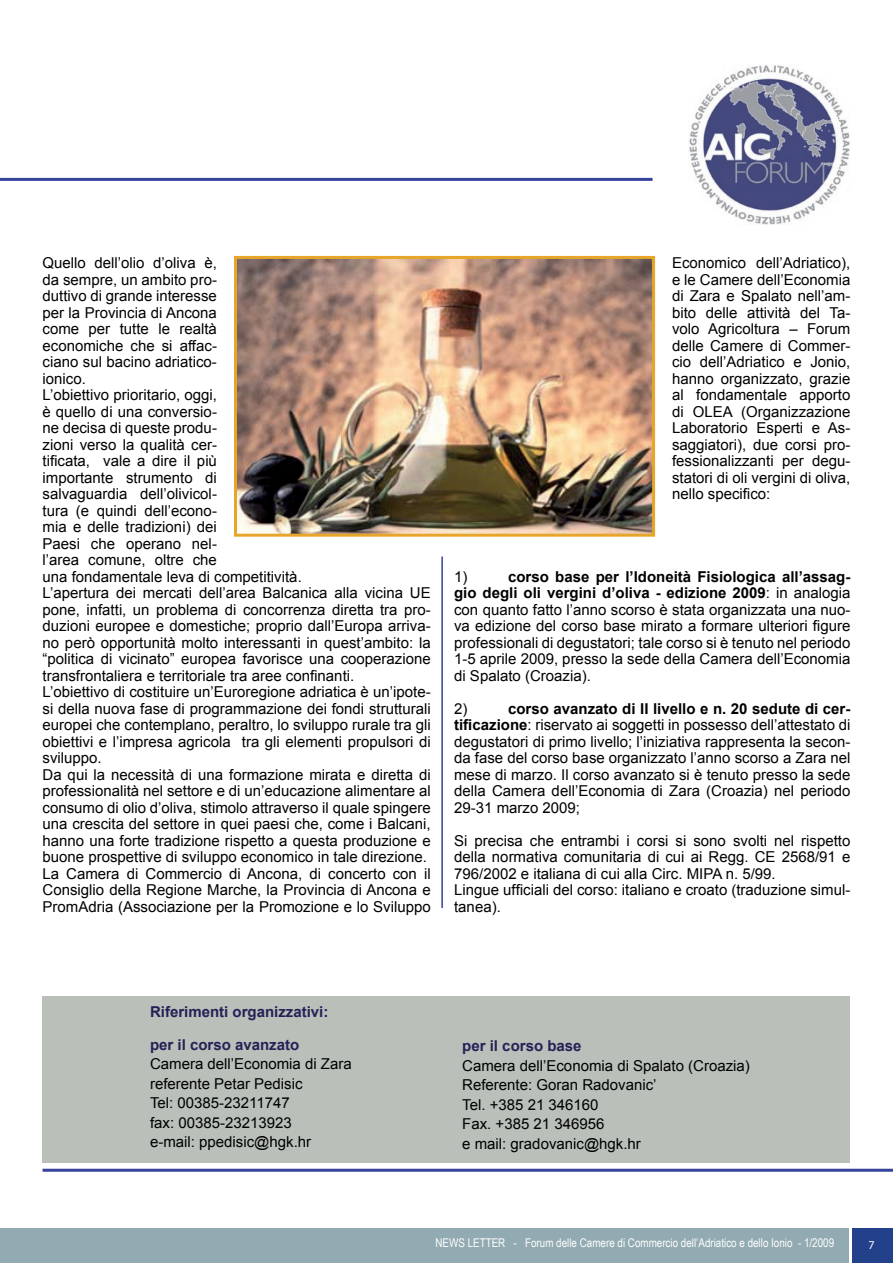
<style>
.page{position:relative;width:893px;height:1263px;background:#fff}
.page>*{position:absolute;margin:0;border:0;box-sizing:border-box;transform-origin:0 0}
.t1{font:15px/16.5px "Arial";color:#000}
.t2{font:700 15px "Arial";color:#272057}
.t3{font:12px "Arial Narrow";color:#fff}
.s1{font-weight:700}
</style>
<div class="page">
<div style="left:0;top:1229px;width:893px;height:34px;background:#92aab1"></div>
<div style="left:850px;top:1229px;width:43px;height:34px;background:#23418b"></div>
<hr style="left:849px;top:1229px;width:3px;height:34px;background:#fff">
<div style="left:43px;top:996px;width:807px;height:166px;background:#b9c0ba"></div>
<hr style="left:0;top:178px;width:652px;height:3px;background:#36439b">
<img style="left:689px;top:65px;width:161px;height:159px">
<img style="left:238px;top:260px;width:413px;height:273px">
<div style="left:234px;top:256px;width:421px;height:281px;border:3px solid #e7a629"></div>
<hr style="left:43px;top:1169px;width:850px;height:3px;background:#36439b">
<hr style="left:441px;top:556px;width:2px;height:352px;background:#36439b">
<p class="t1" style="left:43px;top:255px;width:390px">Quello dell’olio d’oliva è,<br>da sempre, un ambito pro-<br>duttivo di grande interesse<br>per la Provincia di Ancona<br>come per tutte le realtà<br>economiche che si affac-<br>ciano sul bacino adriatico-<br>ionico.<br>L’obiettivo prioritario, oggi,<br>è quello di una conversio-<br>ne decisa di queste produ-<br>zioni verso la qualità cer-<br>tificata, vale a dire il più<br>importante strumento di<br>salvaguardia dell’olivicol-<br>tura (e quindi dell’econo-<br>mia e delle tradizioni) dei<br>Paesi che operano nel-<br>l’area comune, oltre che<br>una fondamentale leva di competitività.<br>L’apertura dei mercati dell’area Balcanica alla vicina UE pone, infatti, un problema di concorrenza diretta tra pro&shy;duzioni europee e domestiche; proprio dall’Europa arriva&shy;no però opportunità molto interessanti in quest’ambito: la “politica di vicinato” europea favorisce una cooperazione transfrontaliera e territoriale tra aree confinanti.<br>L’obiettivo di costituire un’Euroregione adriatica è un’ipote&shy;si della nuova fase di programmazione dei fondi strutturali europei che contemplano, peraltro, lo sviluppo rurale tra gli obiettivi e l’impresa agricola tra gli elementi propulsori di sviluppo.<br>Da qui la necessità di una formazione mirata e diretta di professionalità nel settore e di un’educazione alimentare al consumo di olio d’oliva, stimolo attraverso il quale spingere una crescita del settore in quei paesi che, come i Balcani, hanno una forte tradizione rispetto a questa produzione e buone prospettive di sviluppo economico in tale direzione.<br>La Camera di Commercio di Ancona, di concerto con il Consiglio della Regione Marche, la Provincia di Ancona e PromAdria (Associazione per la Promozione e lo Sviluppo</p>
<p class="t1" style="left:672px;top:255px;width:180px;text-align:justify">Economico dell’Adriatico), e le Camere dell’Economia di Zara e Spalato nell’am&shy;bito delle attività del Ta&shy;volo Agricoltura – Forum delle Camere di Commer&shy;cio dell’Adriatico e Jonio, hanno organizzato, grazie al fondamentale apporto di OLEA (Organizzazione Laboratorio Esperti e As&shy;saggiatori), due corsi pro&shy;fessionalizzanti per degu&shy;statori di oli vergini di oliva, nello specifico:</p>
<p class="t1" style="left:454px;top:568px;width:15px">1)</p>
<p class="t1" style="left:454px;top:568px;width:398px;text-align:justify;text-indent:54px"><span class="s1">corso base per l’Idoneità Fisiologica all’assag&shy;gio degli oli vergini d’oliva - edizione 2009</span>: in analogia con quanto fatto l’anno scorso è stata organizzata una nuo&shy;va edizione del corso base mirato a formare ulteriori figure professionali di degustatori; tale corso si è tenuto nel periodo 1-5 aprile 2009, presso la sede della Camera dell’Economia di Spalato (Croazia).</p>
<p class="t1" style="left:454px;top:700px;width:15px">2)</p>
<p class="t1" style="left:454px;top:700px;width:398px;text-align:justify;text-indent:54px"><span class="s1">corso avanzato di II livello e n. 20 sedute di cer&shy;tificazione</span>: riservato ai soggetti in possesso dell’attestato di degustatori di primo livello; l’iniziativa rappresenta la secon&shy;da fase del corso base organizzato l’anno scorso a Zara nel mese di marzo. Il corso avanzato si è tenuto presso la sede della Camera dell’Economia di Zara (Croazia) nel periodo 29-31 marzo 2009;</p>
<p class="t1" style="left:454px;top:832px;width:398px">Si precisa che entrambi i corsi si sono svolti nel rispetto della normativa comunitaria di cui ai Regg. CE 2568/91 e 796/2002 e italiana di cui alla Circ. MIPA n. 5/99.<br>Lingue ufficiali del corso: italiano e croato (traduzione simul&shy;tanea).</p>
<p class="t2" style="left:150px;top:1002px;width:180px">Riferimenti organizzativi:</p>
<p class="t2" style="left:150px;top:1035px;width:151px">per il corso avanzato</p>
<p class="t1" style="left:150px;top:1054px;width:203px;line-height:19.5px">Camera dell’Economia di Zara referente Petar Pedisic<br>Tel: 00385-23211747<br>fax: 00385-23213923<br>e-mail: ppedisic@hgk.hr</p>
<p class="t2" style="left:462px;top:1036px;width:121px">per il corso base</p>
<p class="t1" style="left:462px;top:1056px;width:289px;line-height:19.5px">Camera dell’Economia di Spalato (Croazia)<br>Referente: Goran Radovanic’<br>Tel. +385 21 346160<br>Fax. +385 21 346956<br>e mail: gradovanic@hgk.hr</p>
<p class="t3" style="left:435px;top:1234px;width:400px">NEWS LETTER - Forum delle Camere di Commercio dell’Adriatico e dello Ionio - 1/2009</p>
</div>
